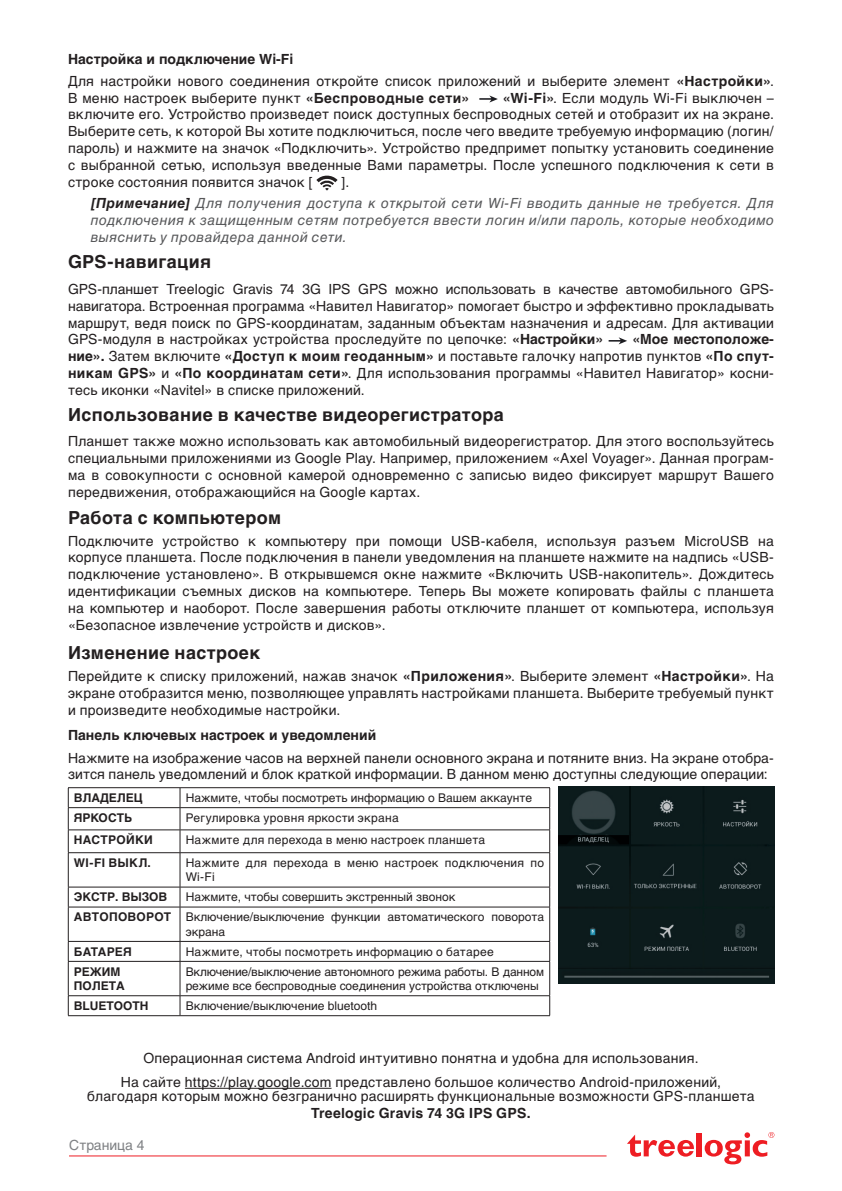
<style>
.page{position:relative;width:842px;height:1191px;background:#fff}
.page>*{position:absolute;margin:0;border:0;box-sizing:border-box;transform-origin:0 0}
.h_3__main_bold{font:700 18px "Helvetica C";letter-spacing:.02em;color:#231f20}
.Main_text{font:14px/16.8px "Helvetica C";letter-spacing:.015em;color:#231f20;text-align:justify}
.h_4{font:14px/16.8px "Helvetica C";letter-spacing:.015em;color:#231f20;text-align:justify}
.Priimechanie{font:italic 14px/16.8px "Helvetica C";letter-spacing:.03em;color:#57585a;text-align:justify}
.h_4-2{font:700 14px "Helvetica C";color:#231f20}
.Main_text-2{font:700 14px "Helvetica C";letter-spacing:.02em;color:#231f20}
.t1{font:14px "Helvetica C";color:#808285}
.Main_text-3{font:12px/14.4px "Helvetica C";color:#231f20}
.Main_text-4{font:12px/14.4px "Helvetica C";letter-spacing:.02em;color:#231f20}
.Main_text-5{font:700 12px/14.4px "Helvetica C";color:#231f20}
.Main_text-6{font:12px "Helvetica C";letter-spacing:.025em;color:#231f20}
.Main_text-7{font:700 12px "Helvetica C";letter-spacing:.02em;color:#231f20}
.Main_text-8{font:700 12px "Helvetica C";letter-spacing:.025em;color:#231f20}
.s1{font-weight:700}
.s2{font-weight:700;color:#231f20}
</style>
<div class="page">
<div style="left:697px;top:1132px;width:5px;height:24px;background:#ee1d23"></div>
<svg style="left:705px;top:1132px;width:69px;height:32px"></svg>
<svg style="left:627px;top:1135px;width:67px;height:21px"></svg>
<hr style="left:69px;top:1155px;width:537px;height:1px;background:#ee1d23">
<hr style="left:185px;top:1088px;width:147px;height:1px;background:#231f20">
<svg style="left:479px;top:95px;width:19px;height:8px"></svg>
<svg style="left:316px;top:175px;width:22px;height:16px"></svg>
<svg style="left:609px;top:337px;width:18px;height:7px"></svg>
<hr style="left:68px;top:787px;width:112px;height:1px;background:#231f20">
<hr style="left:180px;top:787px;width:370px;height:1px;background:#231f20">
<hr style="left:68px;top:807px;width:112px;height:1px;background:#231f20">
<hr style="left:180px;top:807px;width:370px;height:1px;background:#231f20">
<hr style="left:68px;top:829px;width:112px;height:1px;background:#231f20">
<svg style="left:68px;top:788px;width:1px;height:64px"></svg>
<hr style="left:180px;top:829px;width:370px;height:1px;background:#231f20">
<svg style="left:180px;top:788px;width:1px;height:64px"></svg>
<svg style="left:549px;top:788px;width:1px;height:64px"></svg>
<hr style="left:68px;top:852px;width:112px;height:1px;background:#231f20">
<hr style="left:68px;top:853px;width:1px;height:34px;background:#231f20">
<hr style="left:180px;top:852px;width:370px;height:1px;background:#231f20">
<hr style="left:180px;top:853px;width:1px;height:34px;background:#231f20">
<hr style="left:549px;top:853px;width:1px;height:34px;background:#231f20">
<hr style="left:68px;top:886px;width:112px;height:1px;background:#231f20">
<svg style="left:68px;top:887px;width:1px;height:19px"></svg>
<hr style="left:180px;top:886px;width:370px;height:1px;background:#231f20">
<svg style="left:180px;top:887px;width:1px;height:19px"></svg>
<svg style="left:549px;top:887px;width:1px;height:19px"></svg>
<hr style="left:68px;top:906px;width:112px;height:1px;background:#231f20">
<hr style="left:68px;top:907px;width:1px;height:34px;background:#231f20">
<hr style="left:180px;top:906px;width:370px;height:1px;background:#231f20">
<hr style="left:180px;top:907px;width:1px;height:34px;background:#231f20">
<hr style="left:549px;top:907px;width:1px;height:34px;background:#231f20">
<hr style="left:68px;top:941px;width:112px;height:1px;background:#231f20">
<svg style="left:68px;top:941px;width:1px;height:20px"></svg>
<hr style="left:180px;top:941px;width:370px;height:1px;background:#231f20">
<svg style="left:180px;top:941px;width:1px;height:20px"></svg>
<svg style="left:549px;top:941px;width:1px;height:20px"></svg>
<hr style="left:68px;top:961px;width:112px;height:1px;background:#231f20">
<hr style="left:68px;top:961px;width:1px;height:34px;background:#231f20">
<hr style="left:180px;top:961px;width:370px;height:1px;background:#231f20">
<hr style="left:180px;top:961px;width:1px;height:34px;background:#231f20">
<hr style="left:549px;top:961px;width:1px;height:34px;background:#231f20">
<hr style="left:68px;top:995px;width:112px;height:1px;background:#231f20">
<svg style="left:68px;top:996px;width:1px;height:19px"></svg>
<hr style="left:180px;top:995px;width:370px;height:1px;background:#231f20">
<svg style="left:180px;top:996px;width:1px;height:19px"></svg>
<svg style="left:549px;top:996px;width:1px;height:19px"></svg>
<hr style="left:68px;top:1015px;width:112px;height:1px;background:#231f20">
<hr style="left:180px;top:1015px;width:370px;height:1px;background:#231f20">
<img style="left:559px;top:786px;width:215px;height:197px">
<p class="h_4-2" style="left:68px;top:51px;width:227px">Настройка и подключение Wi-Fi</p>
<p class="Main_text" style="left:68px;top:72px;width:707px">Для настройки нового соединения откройте список приложений и выберите элемент <span class="s1">«Настройки»</span>.<br>В меню настроек выберите пункт <span class="s1">«Беспроводные сети»</span></p>
<p class="Main_text" style="left:68px;top:89px;width:707px;text-indent:435px"><span class="s1">«Wi-Fi»</span>. Если модуль Wi-Fi выключен – включите его. Устройство произведет поиск доступных беспроводных сетей и отобразит их на экране.<br>Выберите сеть, к которой Вы хотите подключиться, после чего введите требуемую информацию (логин/ пароль) и нажмите на значок «Подключить». Устройство предпримет попытку установить соединение с выбранной сетью, используя введенные Вами параметры. После успешного подключения к сети в строке состояния появится значок [</p>
<p class="Main_text" style="left:341px;top:173px;width:9px">].</p>
<p class="Priimechanie" style="left:91px;top:195px;width:685px"><span class="s2">[Примечание]</span> Для получения доступа к открытой сети Wi-Fi вводить данные не требуется. Для подключения к защищенным сетям потребуется ввести логин и/или пароль, которые необходимо выяснить у провайдера данной сети.</p>
<p class="h_3__main_bold" style="left:68px;top:251px;width:145px">GPS-навигация</p>
<p class="h_4" style="left:68px;top:281px;width:707px">GPS-планшет Treelogic Gravis 74 3G IPS GPS можно использовать в качестве автомобильного GPS&shy;навигатора. Встроенная программа «Навител Навигатор» помогает быстро и эффективно прокладывать маршрут, ведя поиск по GPS-координатам, заданным объектам назначения и адресам. Для активации GPS-модуля в настройках устройства проследуйте по цепочке: <span class="s1">«Настройки»</span></p>
<p class="h_4" style="left:68px;top:331px;width:707px;text-indent:564px"><span class="s1">«Мое местоположе&shy;ние».</span> Затем включите <span class="s1">«Доступ к моим геоданным»</span> и поставьте галочку напротив пунктов <span class="s1">«По спут&shy;никам GPS»</span> и <span class="s1">«По координатам сети»</span>. Для использования программы «Навител Навигатор» косни&shy;тесь иконки «Navitel» в списке приложений.</p>
<p class="h_3__main_bold" style="left:68px;top:404px;width:437px">Использование в качестве видеорегистратора</p>
<p class="h_4" style="left:68px;top:433px;width:707px">Планшет также можно использовать как автомобильный видеорегистратор. Для этого воспользуйтесь специальными приложениями из Google Play. Например, приложением «Axel Voyager». Данная програм&shy;ма в совокупности с основной камерой одновременно с записью видео фиксирует маршрут Вашего передвижения, отображающийся на Google картах.</p>
<p class="h_3__main_bold" style="left:68px;top:507px;width:215px">Работа с компьютером</p>
<p class="Main_text" style="left:68px;top:532px;width:707px">Подключите устройство к компьютеру при помощи USB-кабеля, используя разъем MicroUSB на корпусе планшета. После подключения в панели уведомления на планшете нажмите на надпись «USB&shy;подключение установлено». В открывшемся окне нажмите «Включить USB-накопитель». Дождитесь идентификации съемных дисков на компьютере. Теперь Вы можете копировать файлы с планшета на компьютер и наоборот. После завершения работы отключите планшет от компьютера, используя «Безопасное извлечение устройств и дисков».</p>
<p class="h_3__main_bold" style="left:68px;top:642px;width:194px">Изменение настроек</p>
<p class="Main_text" style="left:68px;top:667px;width:707px">Перейдите к списку приложений, нажав значок <span class="s1">«Приложения»</span>. Выберите элемент <span class="s1">«Настройки»</span>. На экране отобразится меню, позволяющее управлять настройками планшета. Выберите требуемый пункт и произведите необходимые настройки.</p>
<p class="h_4-2" style="left:68px;top:727px;width:310px">Панель ключевых настроек и уведомлений</p>
<p class="Main_text" style="left:68px;top:749px;width:707px">Нажмите на изображение часов на верхней панели основного экрана и потяните вниз. На экране отобра&shy;зится панель уведомлений и блок краткой информации. В данном меню доступны следующие операции:</p>
<p class="Main_text-5" style="left:74px;top:790px;width:70px">ВЛАДЕЛЕЦ</p>
<p class="Main_text-3" style="left:186px;top:790px;width:348px">Нажмите, чтобы посмотреть информацию о Вашем аккаунте</p>
<p class="Main_text-5" style="left:74px;top:810px;width:60px">ЯРКОСТЬ</p>
<p class="Main_text-4" style="left:186px;top:810px;width:214px">Регулировка уровня яркости экрана</p>
<p class="Main_text-8" style="left:74px;top:833px;width:80px">НАСТРОЙКИ</p>
<p class="Main_text-4" style="left:186px;top:833px;width:301px">Нажмите для перехода в меню настроек планшета</p>
<p class="Main_text-5" style="left:74px;top:855px;width:79px">WI-FI ВЫКЛ.</p>
<p class="Main_text-4" style="left:186px;top:855px;width:360px">Нажмите для перехода в меню настроек подключения по<br>Wi-Fi</p>
<p class="Main_text-5" style="left:74px;top:890px;width:95px">ЭКСТР. ВЫЗОВ</p>
<p class="Main_text-3" style="left:186px;top:890px;width:271px">Нажмите, чтобы совершить экстренный звонок</p>
<p class="Main_text-7" style="left:74px;top:910px;width:99px">АВТОПОВОРОТ</p>
<p class="Main_text-3" style="left:186px;top:910px;width:360px">Включение/выключение функции автоматического поворота экрана</p>
<p class="Main_text-5" style="left:74px;top:944px;width:59px">БАТАРЕЯ</p>
<p class="Main_text-6" style="left:186px;top:944px;width:309px">Нажмите, чтобы посмотреть информацию о батарее</p>
<p class="Main_text-5" style="left:74px;top:964px;width:52px">РЕЖИМ<br>ПОЛЕТА</p>
<p class="Main_text-3" style="left:186px;top:964px;width:360px">Включение/выключение автономного режима работы. В данном режиме все беспроводные соединения устройства отключены</p>
<p class="Main_text-5" style="left:74px;top:998px;width:76px">BLUETOOTH</p>
<p class="Main_text-3" style="left:186px;top:998px;width:193px">Включение/выключение bluetooth</p>
<p class="Main_text" style="left:143px;top:1050px;width:557px">Операционная система Android интуитивно понятна и удобна для использования.</p>
<p class="Main_text" style="left:87px;top:1075px;width:669px;line-height:14px;text-align:center">На сайте https://play.google.com представлено большое количество Android-приложений, благодаря которым можно безгранично расширять функциональные возможности GPS-планшета</p>
<p class="Main_text-2" style="left:311px;top:1104px;width:221px">Treelogic Gravis 74 3G IPS GPS.</p>
<p class="t1" style="left:69px;top:1136px;width:77px">Страница 4</p>
</div>
